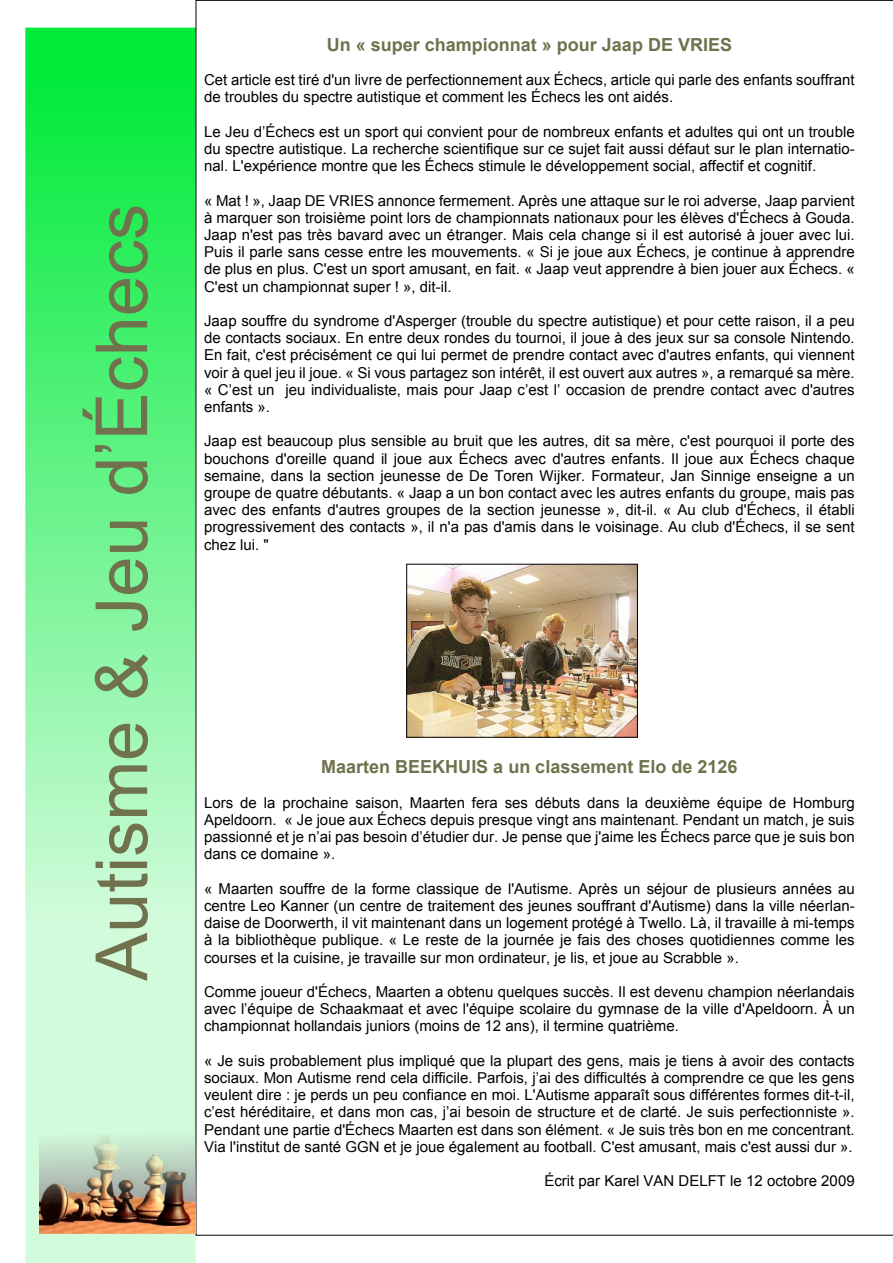
<style>
.page{position:relative;width:893px;height:1263px;background:#fff}
.page>*{position:absolute;margin:0;border:0;box-sizing:border-box;transform-origin:0 0}
.t1{font:72px "Arial";color:#70714d}
.t2{font:700 18px "Arial";color:#70714d}
.t3{font:15px/17.2px "Arial";color:#000;text-align:justify}
</style>
<div class="page">
<img style="left:25px;top:27px;width:171px;height:1236px">
<img style="left:39px;top:1128px;width:157px;height:105px">
<img style="left:408px;top:566px;width:228px;height:170px">
<div style="left:406px;top:564px;width:232px;height:174px;border:1px solid #000"></div>
<h1 class="t1" style="left:95px;top:981px;width:778px;rotate:-90deg">Autisme &amp; Jeu d’Échecs</h1>
<p class="t2" style="left:327px;top:38px;width:407px">Un « super championnat » pour Jaap DE VRIES</p>
<p class="t3" style="left:204px;top:73px;width:652px">Cet article est tiré d'un livre de perfectionnement aux Échecs, article qui parle des enfants souffrant de troubles du spectre autistique et comment les Échecs les ont aidés.</p>
<p class="t3" style="left:204px;top:124px;width:652px">Le Jeu d’Échecs est un sport qui convient pour de nombreux enfants et adultes qui ont un trouble du spectre autistique. La recherche scientifique sur ce sujet fait aussi défaut sur le plan internatio&shy;nal. L'expérience montre que les Échecs stimule le développement social, affectif et cognitif.</p>
<p class="t3" style="left:204px;top:193px;width:652px">« Mat ! », Jaap DE VRIES annonce fermement. Après une attaque sur le roi adverse, Jaap parvient à marquer son troisième point lors de championnats nationaux pour les élèves d'Échecs à Gouda.<br>Jaap n'est pas très bavard avec un étranger. Mais cela change si il est autorisé à jouer avec lui.<br>Puis il parle sans cesse entre les mouvements. « Si je joue aux Échecs, je continue à apprendre de plus en plus. C'est un sport amusant, en fait. « Jaap veut apprendre à bien jouer aux Échecs. « C'est un championnat super ! », dit-il.</p>
<p class="t3" style="left:204px;top:314px;width:652px">Jaap souffre du syndrome d'Asperger (trouble du spectre autistique) et pour cette raison, il a peu de contacts sociaux. En entre deux rondes du tournoi, il joue à des jeux sur sa console Nintendo.<br>En fait, c'est précisément ce qui lui permet de prendre contact avec d'autres enfants, qui viennent voir à quel jeu il joue. « Si vous partagez son intérêt, il est ouvert aux autres », a remarqué sa mère. « C’est un jeu individualiste, mais pour Jaap c’est l’ occasion de prendre contact avec d'autres enfants ».</p>
<p class="t3" style="left:204px;top:434px;width:652px">Jaap est beaucoup plus sensible au bruit que les autres, dit sa mère, c'est pourquoi il porte des bouchons d'oreille quand il joue aux Échecs avec d'autres enfants. Il joue aux Échecs chaque semaine, dans la section jeunesse de De Toren Wijker. Formateur, Jan Sinnige enseigne a un groupe de quatre débutants. « Jaap a un bon contact avec les autres enfants du groupe, mais pas avec des enfants d'autres groupes de la section jeunesse », dit-il. « Au club d'Échecs, il établi progressivement des contacts », il n'a pas d'amis dans le voisinage. Au club d'Échecs, il se sent chez lui. "</p>
<p class="t2" style="left:321px;top:760px;width:418px">Maarten BEEKHUIS a un classement Elo de 2126</p>
<p class="t3" style="left:204px;top:795px;width:652px">Lors de la prochaine saison, Maarten fera ses débuts dans la deuxième équipe de Homburg Apeldoorn. « Je joue aux Échecs depuis presque vingt ans maintenant. Pendant un match, je suis passionné et je n’ai pas besoin d’étudier dur. Je pense que j'aime les Échecs parce que je suis bon dans ce domaine ».</p>
<p class="t3" style="left:204px;top:881px;width:652px">« Maarten souffre de la forme classique de l'Autisme. Après un séjour de plusieurs années au centre Leo Kanner (un centre de traitement des jeunes souffrant d'Autisme) dans la ville néerlan&shy;daise de Doorwerth, il vit maintenant dans un logement protégé à Twello. Là, il travaille à mi-temps à la bibliothèque publique. « Le reste de la journée je fais des choses quotidiennes comme les courses et la cuisine, je travaille sur mon ordinateur, je lis, et joue au Scrabble ».</p>
<p class="t3" style="left:204px;top:984px;width:652px">Comme joueur d'Échecs, Maarten a obtenu quelques succès. Il est devenu champion néerlandais avec l’équipe de Schaakmaat et avec l'équipe scolaire du gymnase de la ville d'Apeldoorn. À un championnat hollandais juniors (moins de 12 ans), il termine quatrième.</p>
<p class="t3" style="left:204px;top:1053px;width:652px">« Je suis probablement plus impliqué que la plupart des gens, mais je tiens à avoir des contacts sociaux. Mon Autisme rend cela difficile. Parfois, j’ai des difficultés à comprendre ce que les gens veulent dire : je perds un peu confiance en moi. L'Autisme apparaît sous différentes formes dit-t-il, c’est héréditaire, et dans mon cas, j’ai besoin de structure et de clarté. Je suis perfectionniste ».<br>Pendant une partie d'Échecs Maarten est dans son élément. « Je suis très bon en me concentrant.<br>Via l'institut de santé GGN et je joue également au football. C'est amusant, mais c'est aussi dur ».</p>
<p class="t3" style="left:544px;top:1174px;width:312px">Écrit par Karel VAN DELFT le 12 octobre 2009</p>
</div>
